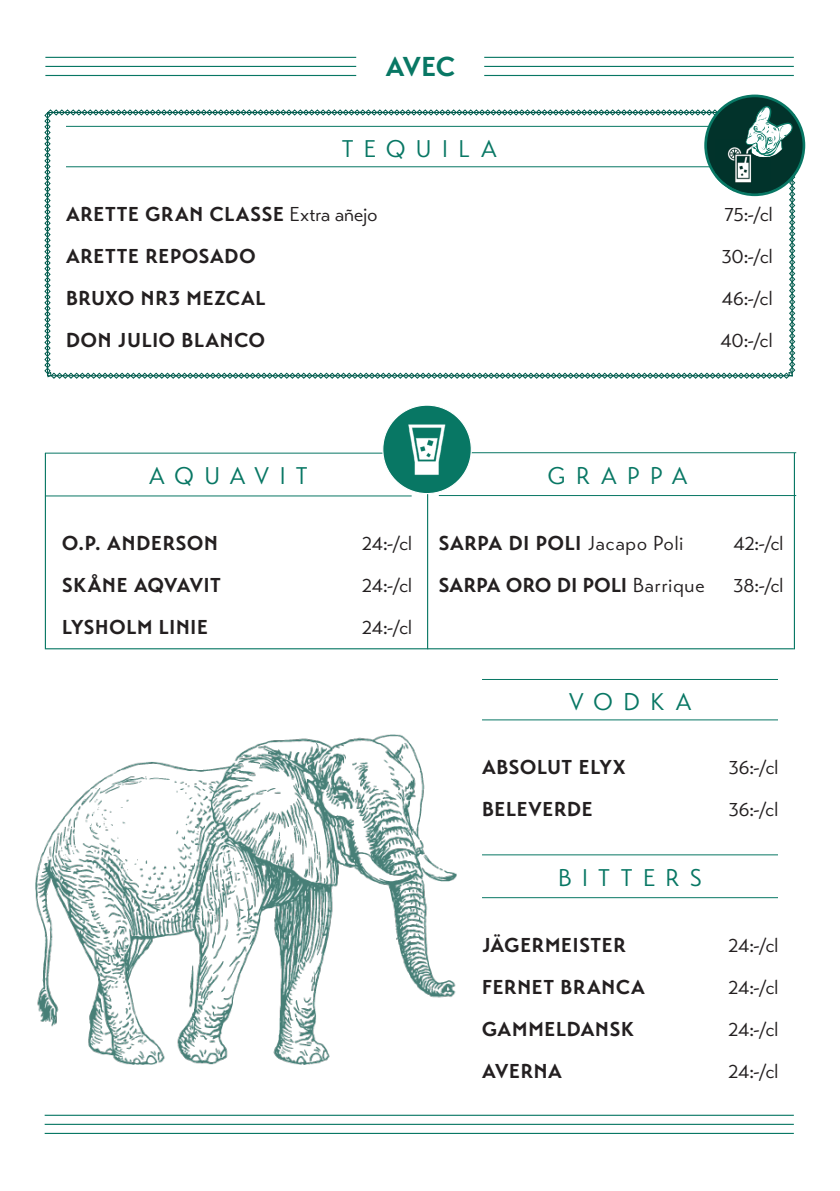
<style>
.page{position:relative;width:840px;height:1191px;background:#fff}
.page>*{position:absolute;margin:0;border:0;box-sizing:border-box;transform-origin:0 0}
.t1{font:700 27.2px "Transat";color:#087764}
.t2{font:24px "Transat Standard";letter-spacing:.435em;color:#087764}
.t3{font:24px "Transat Standard";letter-spacing:.415em;color:#087764}
.t4{font:700 20px "Transat";letter-spacing:.04em;color:#231f20}
.t5{font:20px "Transat Standard";letter-spacing:-.005em;color:#231f20}
.t6{font:700 20px "Transat";letter-spacing:.02em;color:#231f20}
.s1{font-family:"Transat Standard";font-weight:400}
</style>
<div class="page">
<hr style="left:45px;top:75px;width:311px;height:1px;background:#087764">
<hr style="left:45px;top:66px;width:311px;height:1px;background:#087764">
<hr style="left:45px;top:57px;width:311px;height:1px;background:#087764">
<hr style="left:484px;top:75px;width:309px;height:1px;background:#087764">
<hr style="left:484px;top:66px;width:309px;height:1px;background:#087764">
<hr style="left:484px;top:57px;width:309px;height:1px;background:#087764">
<hr style="left:45px;top:1132px;width:748px;height:2px;background:#087764">
<hr style="left:45px;top:1123px;width:748px;height:2px;background:#087764">
<hr style="left:45px;top:1114px;width:748px;height:1px;background:#087764">
<img style="left:36px;top:734px;width:420px;height:330px">
<hr style="left:481px;top:679px;width:296px;height:1px;background:#087764">
<hr style="left:481px;top:719px;width:296px;height:1px;background:#087764">
<hr style="left:481px;top:854px;width:296px;height:1px;background:#087764">
<hr style="left:481px;top:897px;width:296px;height:1px;background:#087764">
<svg style="left:44px;top:95px;width:760px;height:284px"></svg>
<hr style="left:45px;top:452px;width:366px;height:1px;background:#087764">
<hr style="left:45px;top:495px;width:366px;height:1px;background:#087764">
<hr style="left:438px;top:452px;width:357px;height:1px;background:#087764">
<hr style="left:438px;top:495px;width:357px;height:1px;background:#087764">
<hr style="left:46px;top:648px;width:381px;height:1px;background:#087764">
<hr style="left:427px;top:648px;width:366px;height:1px;background:#087764">
<hr style="left:45px;top:453px;width:1px;height:196px;background:#087764">
<hr style="left:793px;top:453px;width:1px;height:196px;background:#087764">
<hr style="left:427px;top:442px;width:1px;height:207px;background:#087764">
<div style="left:382px;top:405px;width:89px;height:89px;background:#087764;border-radius:50%"></div>
<img style="left:408px;top:413px;width:47px;height:73px">
<p class="t1" style="left:385px;top:50px;width:71px">AVEC</p>
<p class="t2" style="left:341px;top:135px;width:156px">TEQUILA</p>
<p class="t4" style="left:66px;top:202px;width:312px">ARETTE GRAN CLASSE <span class="s1">Extra añejo</span></p>
<p class="t5" style="left:723px;top:202px;width:50px">75:-/cl</p>
<p class="t4" style="left:66px;top:244px;width:191px">ARETTE REPOSADO</p>
<p class="t5" style="left:721px;top:244px;width:52px">30:-/cl</p>
<p class="t4" style="left:66px;top:286px;width:201px">BRUXO NR3 MEZCAL</p>
<p class="t5" style="left:721px;top:286px;width:52px">46:-/cl</p>
<p class="t4" style="left:66px;top:328px;width:200px">DON JULIO BLANCO</p>
<p class="t5" style="left:720px;top:328px;width:53px">40:-/cl</p>
<p class="t3" style="left:149px;top:461px;width:160px">AQUAVIT</p>
<p class="t4" style="left:62px;top:531px;width:157px">O.P. ANDERSON</p>
<p class="t5" style="left:361px;top:531px;width:51px">24:-/cl</p>
<p class="t4" style="left:62px;top:573px;width:160px">SKÅNE AQVAVIT</p>
<p class="t5" style="left:361px;top:573px;width:51px">24:-/cl</p>
<p class="t4" style="left:62px;top:615px;width:147px">LYSHOLM LINIE</p>
<p class="t5" style="left:361px;top:615px;width:51px">24:-/cl</p>
<p class="t2" style="left:547px;top:461px;width:141px">GRAPPA</p>
<p class="t4" style="left:438px;top:530px;width:246px">SARPA DI POLI <span class="s1">Jacapo Poli</span></p>
<p class="t5" style="left:733px;top:531px;width:51px">42:-/cl</p>
<p class="t6" style="left:438px;top:572px;width:267px">SARPA ORO DI POLI <span class="s1">Barrique</span></p>
<p class="t5" style="left:732px;top:573px;width:51px">38:-/cl</p>
<p class="t2" style="left:568px;top:688px;width:124px">VODKA</p>
<p class="t4" style="left:481px;top:755px;width:145px">ABSOLUT ELYX</p>
<p class="t5" style="left:728px;top:755px;width:51px">36:-/cl</p>
<p class="t4" style="left:481px;top:797px;width:112px">BELEVERDE</p>
<p class="t5" style="left:728px;top:797px;width:51px">36:-/cl</p>
<p class="t2" style="left:557px;top:863px;width:145px">BITTERS</p>
<p class="t4" style="left:481px;top:932px;width:145px">JÄGERMEISTER</p>
<p class="t5" style="left:727px;top:933px;width:51px">24:-/cl</p>
<p class="t4" style="left:481px;top:974px;width:164px">FERNET BRANCA</p>
<p class="t5" style="left:727px;top:975px;width:51px">24:-/cl</p>
<p class="t4" style="left:481px;top:1016px;width:153px">GAMMELDANSK</p>
<p class="t5" style="left:727px;top:1017px;width:51px">24:-/cl</p>
<p class="t4" style="left:481px;top:1058px;width:81px">AVERNA</p>
<p class="t5" style="left:727px;top:1059px;width:51px">24:-/cl</p>
</div>
